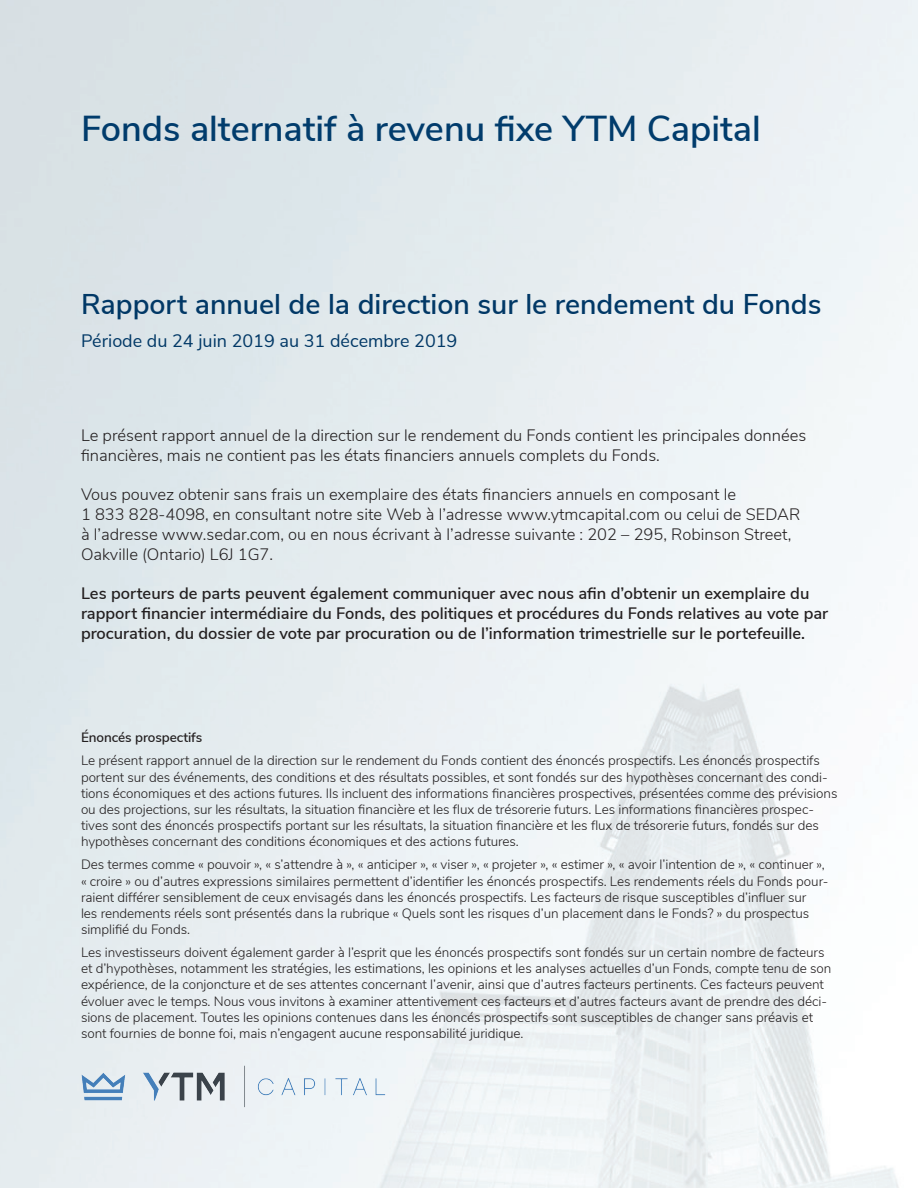
<style>
.page{position:relative;width:918px;height:1188px;background:#fff}
.page>*{position:absolute;margin:0;border:0;box-sizing:border-box;transform-origin:0 0}
.t1{font:600 36px "Nunito Sans";color:#013c6c}
.t2{font:600 28.5px "Nunito Sans";color:#013866}
.t3{font:18px "Nunito Sans";color:#013866}
.t4{font:300 16.5px/19.8px "Nunito Sans";color:#231f20}
.t5{font:600 16.5px/19.8px "Nunito Sans";color:#231f20}
.t6{font:300 13.5px/16.2px "Nunito Sans";letter-spacing:-.005em;color:#231f20}
.t7{font:600 13.5px "Nunito Sans";letter-spacing:-.005em;color:#231f20}
</style>
<div class="page">
<img style="left:75px;top:1061px;width:317px;height:50px">
<h1 class="t1" style="left:81px;top:102px;width:681px">Fonds alternatif à revenu fixe YTM Capital</h1>
<h2 class="t2" style="left:81px;top:283px;width:742px">Rapport annuel de la direction sur le rendement du Fonds</h2>
<h3 class="t3" style="left:81px;top:328px;width:378px">Période du 24 juin 2019 au 31 décembre 2019</h3>
<p class="t4" style="left:81px;top:424px;width:727px">Le présent rapport annuel de la direction sur le rendement du Fonds contient les principales données financières, mais ne contient pas les états financiers annuels complets du Fonds.</p>
<p class="t4" style="left:81px;top:484px;width:721px">Vous pouvez obtenir sans frais un exemplaire des états financiers annuels en composant le<br>1 833 828‑4098, en consultant notre site Web à l’adresse www.ytmcapital.com ou celui de SEDAR à l’adresse www.sedar.com, ou en nous écrivant à l’adresse suivante : 202 – 295, Robinson Street, Oakville (Ontario) L6J 1G7.</p>
<p class="t5" style="left:81px;top:583px;width:749px">Les porteurs de parts peuvent également communiquer avec nous afin d’obtenir un exemplaire du rapport financier intermédiaire du Fonds, des politiques et procédures du Fonds relatives au vote par procuration, du dossier de vote par procuration ou de l’information trimestrielle sur le portefeuille.</p>
<p class="t7" style="left:81px;top:728px;width:123px">Énoncés prospectifs</p>
<p class="t6" style="left:81px;top:752px;width:758px">Le présent rapport annuel de la direction sur le rendement du Fonds contient des énoncés prospectifs. Les énoncés prospectifs portent sur des événements, des conditions et des résultats possibles, et sont fondés sur des hypothèses concernant des condi‑ tions économiques et des actions futures. Ils incluent des informations financières prospectives, présentées comme des prévisions ou des projections, sur les résultats, la situation financière et les flux de trésorerie futurs. Les informations financières prospec‑ tives sont des énoncés prospectifs portant sur les résultats, la situation financière et les flux de trésorerie futurs, fondés sur des hypothèses concernant des conditions économiques et des actions futures.</p>
<p class="t6" style="left:81px;top:856px;width:749px">Des termes comme « pouvoir », « s’attendre à », « anticiper », « viser », « projeter », « estimer », « avoir l’intention de », « continuer », « croire » ou d’autres expressions similaires permettent d’identifier les énoncés prospectifs. Les rendements réels du Fonds pour‑ raient différer sensiblement de ceux envisagés dans les énoncés prospectifs. Les facteurs de risque susceptibles d’influer sur<br>les rendements réels sont présentés dans la rubrique « Quels sont les risques d’un placement dans le Fonds? » du prospectus simplifié du Fonds.</p>
<p class="t6" style="left:81px;top:943px;width:752px">Les investisseurs doivent également garder à l’esprit que les énoncés prospectifs sont fondés sur un certain nombre de facteurs et d’hypothèses, notamment les stratégies, les estimations, les opinions et les analyses actuelles d’un Fonds, compte tenu de son expérience, de la conjoncture et de ses attentes concernant l’avenir, ainsi que d’autres facteurs pertinents. Ces facteurs peuvent évoluer avec le temps. Nous vous invitons à examiner attentivement ces facteurs et d’autres facteurs avant de prendre des déci‑ sions de placement. Toutes les opinions contenues dans les énoncés prospectifs sont susceptibles de changer sans préavis et sont fournies de bonne foi, mais n’engagent aucune responsabilité juridique.</p>
</div>
